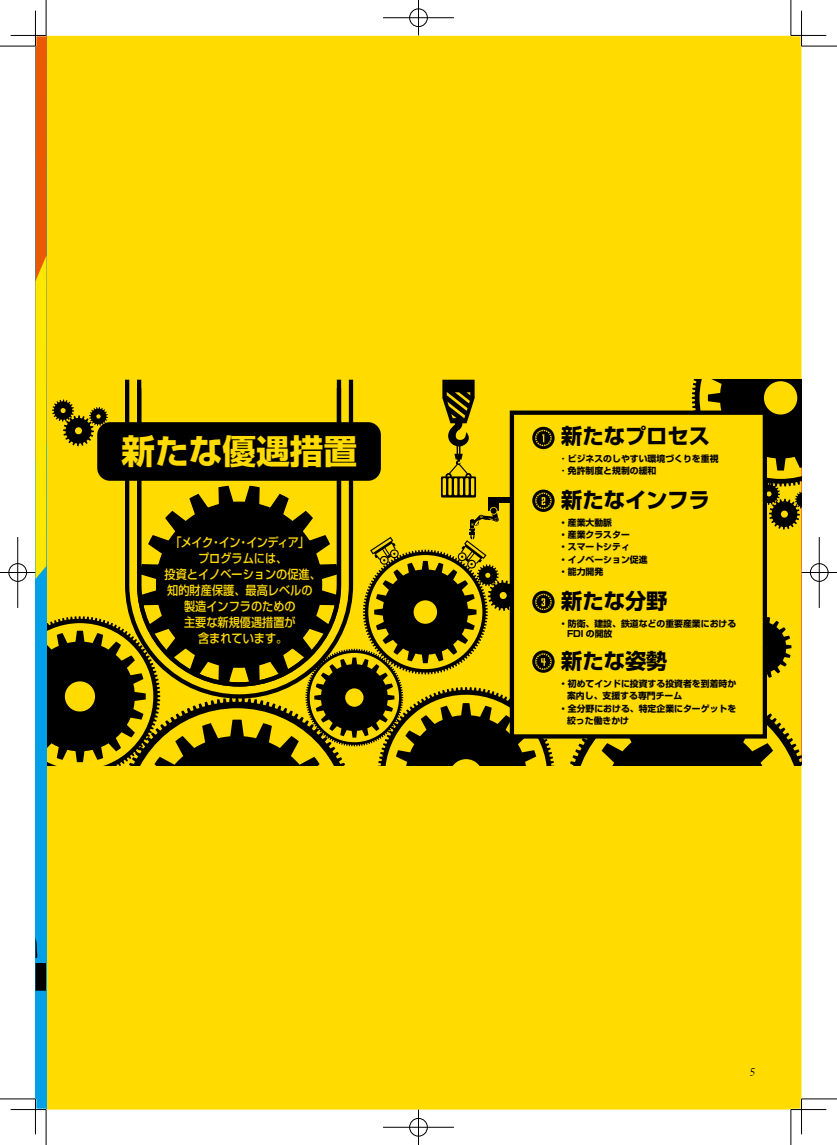
<style>
.page{position:relative;width:837px;height:1145px;background:#fff}
.page>*{position:absolute;margin:0;border:0;box-sizing:border-box;transform-origin:0 0}
.t1{font:700 33.62px "Shin Go";color:#ffdb00}
.t2{font:700 21.25px "Shin Go";color:#000}
.t3{font:500 12.38px/16px "Shin Go";color:#ffdb00;text-align:center;scale:.9 1}
.t4{font:11.5px "Apple Chancery";color:#000}
.t5{font:700 8.88px/12.4px "Shin Go";color:#000}
.s1{font-family:"Koz Go Pro";font-weight:400}
</style>
<div class="page">
<div style="left:47px;top:36px;width:754px;height:1073px;background:#ffdb00"></div>
<svg style="left:691px;top:380px;width:110px;height:149px;background:#5d4f00"></svg>
<svg style="left:562px;top:616px;width:239px;height:164px;background:#968100"></svg>
<div style="left:554px;top:410px;width:212px;height:328px;background:#ffdb00"></div>
<div style="left:35px;top:35px;width:12px;height:1074px;background:#00a0e9"></div>
<svg style="left:35px;top:153px;width:519px;height:613px;background:#b59c01"></svg>
<div style="left:35px;top:963px;width:10px;height:27px;background:#000"></div>
<svg style="left:35px;top:937px;width:2px;height:21px"></svg>
<div style="left:35px;top:35px;width:12px;height:119px;background:#eb5a02"></div>
<hr style="left:11px;top:1108px;width:35px;height:2px;background:#fff">
<hr style="left:790px;top:1108px;width:36px;height:2px;background:#fff">
<hr style="left:800px;top:11px;width:2px;height:35px;background:#fff">
<hr style="left:800px;top:1098px;width:2px;height:36px;background:#fff">
<hr style="left:0;top:46px;width:35px;height:1px;background:#000">
<hr style="left:801px;top:46px;width:35px;height:1px;background:#000">
<hr style="left:0;top:1098px;width:35px;height:1px;background:#000">
<hr style="left:801px;top:1098px;width:35px;height:1px;background:#000">
<hr style="left:46px;top:0;width:1px;height:35px;background:#000">
<hr style="left:46px;top:1109px;width:1px;height:35px;background:#000">
<hr style="left:790px;top:0;width:1px;height:35px;background:#000">
<hr style="left:790px;top:1109px;width:1px;height:35px;background:#000">
<hr style="left:11px;top:35px;width:35px;height:1px;background:#000">
<hr style="left:790px;top:35px;width:36px;height:1px;background:#000">
<hr style="left:11px;top:1109px;width:35px;height:1px;background:#000">
<hr style="left:790px;top:1109px;width:36px;height:1px;background:#000">
<hr style="left:35px;top:11px;width:1px;height:35px;background:#000">
<hr style="left:35px;top:1098px;width:1px;height:36px;background:#000">
<hr style="left:801px;top:11px;width:1px;height:35px;background:#000">
<hr style="left:801px;top:1098px;width:1px;height:36px;background:#000">
<div style="left:408px;top:8px;width:20px;height:19px;border:2px solid #fff;border-radius:50%"></div>
<hr style="left:383px;top:17px;width:71px;height:2px;background:#fff">
<hr style="left:417px;top:0;width:2px;height:35px;background:#fff">
<div style="left:409px;top:9px;width:18px;height:18px;border:1px solid #000;border-radius:50%"></div>
<hr style="left:383px;top:18px;width:71px;height:1px;background:#000">
<hr style="left:418px;top:0;width:1px;height:35px;background:#000">
<div style="left:408px;top:1117px;width:20px;height:20px;border:2px solid #fff;border-radius:50%"></div>
<hr style="left:383px;top:1126px;width:71px;height:2px;background:#fff">
<hr style="left:417px;top:1109px;width:2px;height:35px;background:#fff">
<div style="left:409px;top:1118px;width:18px;height:18px;border:1px solid #000;border-radius:50%"></div>
<hr style="left:383px;top:1127px;width:71px;height:1px;background:#000">
<hr style="left:418px;top:1109px;width:1px;height:35px;background:#000">
<div style="left:8px;top:562px;width:19px;height:20px;border:2px solid #fff;border-radius:50%"></div>
<hr style="left:0;top:571px;width:35px;height:2px;background:#fff">
<hr style="left:17px;top:537px;width:2px;height:71px;background:#fff">
<div style="left:9px;top:563px;width:18px;height:18px;border:1px solid #000;border-radius:50%"></div>
<hr style="left:0;top:572px;width:35px;height:1px;background:#000">
<hr style="left:18px;top:537px;width:1px;height:71px;background:#000">
<div style="left:809px;top:562px;width:19px;height:20px;border:2px solid #fff;border-radius:50%"></div>
<hr style="left:801px;top:571px;width:35px;height:2px;background:#fff">
<div style="left:809px;top:563px;width:19px;height:18px;border:1px solid #000;border-radius:50%"></div>
<hr style="left:801px;top:572px;width:35px;height:1px;background:#000">
<hr style="left:818px;top:537px;width:1px;height:71px;background:#000">
<h1 class="t1" style="left:121px;top:429px;width:237px">新たな優遇措置</h1>
<h3 class="t3" style="left:164px;top:534px;width:175px">「メイク・イン・インディア」<br>プログラムには、<br>投資とイノベーションの促進、知的財産保護、最高レベルの製造インフラのための<br>主要な新規優遇措置が<br>含まれています。</h3>
<h2 class="t2" style="left:561px;top:422px;width:150px">新たなプロセス</h2>
<p class="t5" style="left:558px;top:452px;width:161px"><span class="s1">・</span>ビジネスのしやすい環境づくりを重視<span class="s1">・</span>免許制度と規制の緩和</p>
<h2 class="t2" style="left:561px;top:486px;width:150px">新たなインフラ</h2>
<p class="t5" style="left:558px;top:515px;width:90px">・産業大動脈<br>・産業クラスター<br>・スマートシティ<br>・イノベーション促進・能力開発</p>
<h2 class="t2" style="left:561px;top:587px;width:108px">新たな分野</h2>
<p class="t5" style="left:567px;top:617px;width:171px;line-height:10.6px;text-indent:-8px">・防衛、建設、鉄道などの重要産業における<br>FDI の開放</p>
<h2 class="t2" style="left:561px;top:647px;width:108px">新たな姿勢</h2>
<p class="t5" style="left:558px;top:677px;width:179px">・初めてインドに投資する投資者を到着時か</p>
<p class="t5" style="left:567px;top:689px;width:117px">案内し、支援する専門チーム</p>
<p class="t5" style="left:558px;top:701px;width:179px">・全分野における、特定企業にターゲットを</p>
<p class="t5" style="left:567px;top:714px;width:64px">絞った働きかけ</p>
<p class="t4" style="left:749px;top:1060px;width:7px">5</p>
</div>
